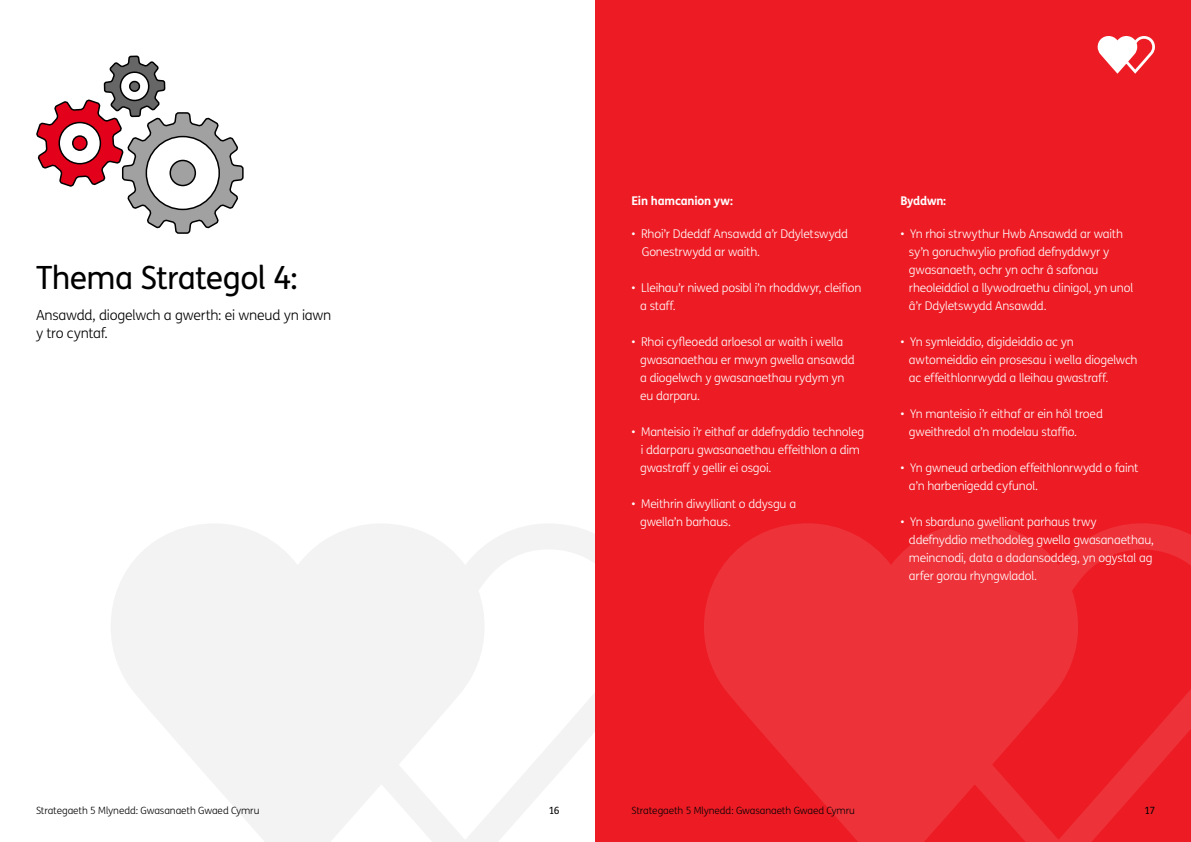
<style>
.page{position:relative;width:1191px;height:842px;background:#fff}
.page>*{position:absolute;margin:0;border:0;box-sizing:border-box;transform-origin:0 0}
.t1{font:32px "FS Me";letter-spacing:-.02em;color:#000}
.t2{font:300 14px/18px "FS Me";letter-spacing:-.02em;color:#000}
.t3{font:300 12px/18px "FS Me";letter-spacing:-.02em;color:#fff}
.t4{font:700 12px "FS Me";letter-spacing:-.02em;color:#fff}
.t5{font:300 10px "FS Me";letter-spacing:-.01em;color:#020203}
.t6{font:10px "FS Me";color:#020203}
</style>
<div class="page">
<svg style="left:111px;top:524px;width:484px;height:318px;fill:#f3f3f3"></svg>
<div style="left:595px;top:0;width:596px;height:842px;background:#ed1c24"></div>
<svg style="left:704px;top:523px;width:487px;height:319px;fill:#ee3239"></svg>
<svg style="left:1097px;top:36px;width:58px;height:38px"></svg>
<svg style="left:36px;top:55px;width:208px;height:179px"></svg>
<div style="left:170px;top:160px;width:25px;height:26px;background:#a1a1a1;border-radius:50%"></div>
<div style="left:169px;top:160px;width:27px;height:26px;border:2px solid #000;border-radius:50%"></div>
<h1 class="t1" style="left:36px;top:256px;width:263px">Thema Strategol 4:</h1>
<p class="t2" style="left:36px;top:305px;width:297px">Ansawdd, diogelwch a gwerth: ei wneud yn iawn y tro cyntaf.</p>
<p class="t4" style="left:631px;top:191px;width:103px">Ein hamcanion yw:</p>
<p class="t4" style="left:900px;top:191px;width:47px">Byddwn:</p>
<p class="t3" style="left:642px;top:224px;width:208px;text-indent:-10px">• Rhoi’r Ddeddf Ansawdd a’r Ddyletswydd<br>Gonestrwydd ar waith.</p>
<p class="t3" style="left:640px;top:278px;width:223px;text-indent:-9px">• Lleihau’r niwed posibl i’n rhoddwyr, cleifion a staff.</p>
<p class="t3" style="left:640px;top:332px;width:216px;text-indent:-9px">• Rhoi cyfleoedd arloesol ar waith i wella gwasanaethau er mwyn gwella ansawdd a diogelwch y gwasanaethau rydym yn eu darparu.</p>
<p class="t3" style="left:640px;top:422px;width:226px;text-indent:-9px">• Manteisio i’r eithaf ar ddefnyddio technoleg i ddarparu gwasanaethau effeithlon a dim gwastraff y gellir ei osgoi.</p>
<p class="t3" style="left:640px;top:494px;width:157px;text-indent:-9px">• Meithrin diwylliant o ddysgu a gwella’n barhaus.</p>
<p class="t3" style="left:909px;top:224px;width:226px;text-indent:-9px">• Yn rhoi strwythur Hwb Ansawdd ar waith sy’n goruchwylio profiad defnyddwyr y gwasanaeth, ochr yn ochr â safonau rheoleiddiol a llywodraethu clinigol, yn unol â’r Ddyletswydd Ansawdd.</p>
<p class="t3" style="left:909px;top:332px;width:230px;text-indent:-9px">• Yn symleiddio, digideiddio ac yn awtomeiddio ein prosesau i wella diogelwch ac effeithlonrwydd a lleihau gwastraff.</p>
<p class="t3" style="left:909px;top:404px;width:195px;text-indent:-9px">• Yn manteisio i’r eithaf ar ein hôl troed gweithredol a’n modelau staffio.</p>
<p class="t3" style="left:909px;top:458px;width:231px;text-indent:-9px">• Yn gwneud arbedion effeithlonrwydd o faint a’n harbenigedd cyfunol.</p>
<p class="t3" style="left:909px;top:512px;width:246px;text-indent:-9px">• Yn sbarduno gwelliant parhaus trwy ddefnyddio methodoleg gwella gwasanaethau, meincnodi, data a dadansoddeg, yn ogystal ag arfer gorau rhyngwladol.</p>
<p class="t5" style="left:36px;top:803px;width:225px">Strategaeth 5 Mlynedd: Gwasanaeth Gwaed Cymru</p>
<p class="t6" style="left:549px;top:803px;width:12px">16</p>
<p class="t5" style="left:631px;top:803px;width:225px">Strategaeth 5 Mlynedd: Gwasanaeth Gwaed Cymru</p>
<p class="t6" style="left:1144px;top:803px;width:12px">17</p>
</div>
